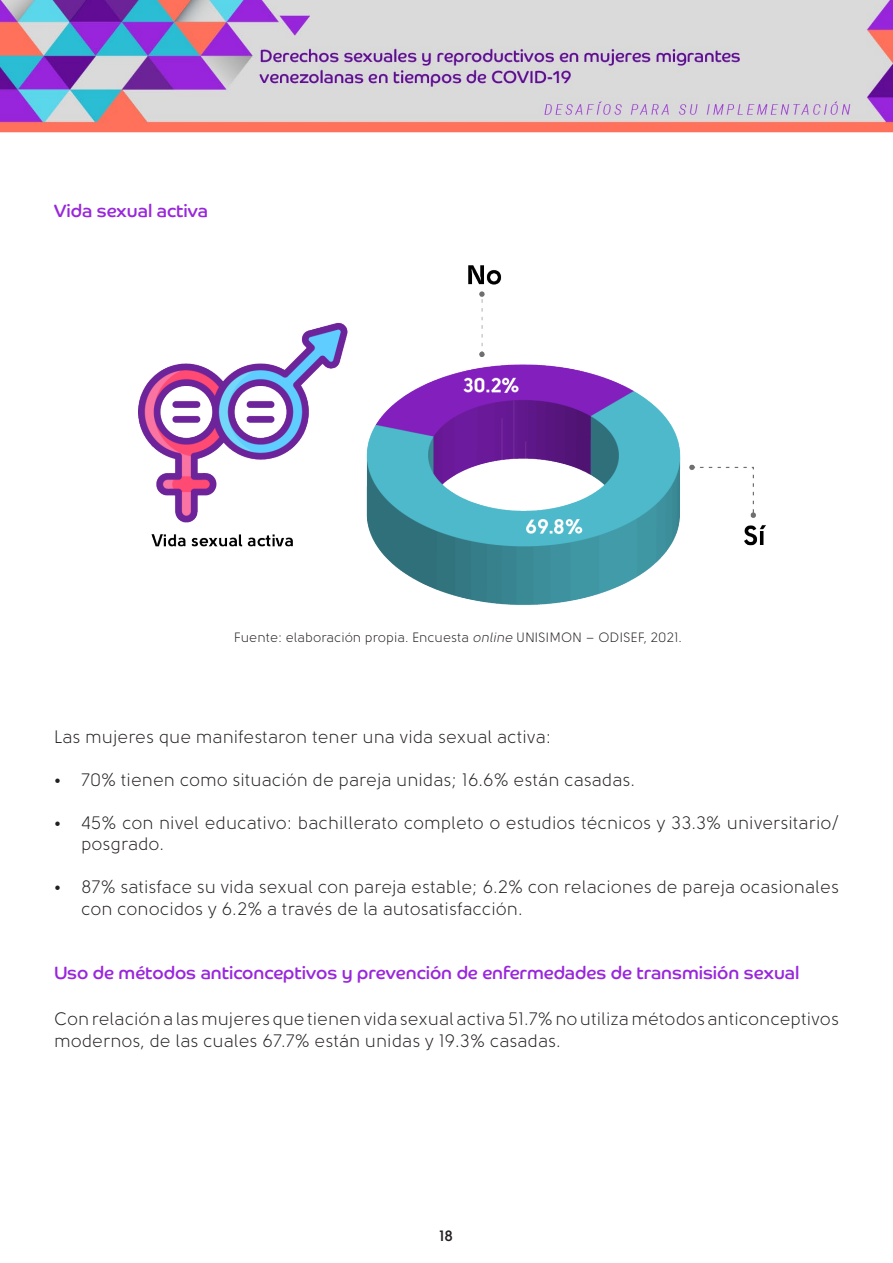
<style>
.page{position:relative;width:893px;height:1263px;background:#fff}
.page>*{position:absolute;margin:0;border:0;box-sizing:border-box;transform-origin:0 0}
.t1{font:18px/21.6px "Solomon Sans Book";color:#231f20}
.t2{font:18px "Co Headline Corp";color:#9926db}
.t3{font:700 15px "Solomon Sans Semi";color:#231f20}
.t4{font:13.5px "Solomon Sans Book";color:#231f20}
.s1{font-family:"Solomon Sans Book Italic"}
</style>
<div class="page">
<img style="left:0;top:0;width:893px;height:133px">
<img style="left:139px;top:265px;width:626px;height:340px">
<p class="t2" style="left:54px;top:200px;width:156px">Vida sexual activa</p>
<p class="t4" style="left:234px;top:630px;width:450px">Fuente: elaboración propia. Encuesta <span class="s1">online</span> UNISIMON – ODISEF, 2021.</p>
<p class="t1" style="left:54px;top:726px;width:499px">Las mujeres que manifestaron tener una vida sexual activa:</p>
<p class="t1" style="left:54px;top:769px;width:583px">• 70% tienen como situación de pareja unidas; 16.6% están casadas.</p>
<p class="t1" style="left:81px;top:812px;width:759px;text-indent:-27px">• 45% con nivel educativo: bachillerato completo o estudios técnicos y 33.3% universitario/ posgrado.</p>
<p class="t1" style="left:81px;top:876px;width:759px;text-indent:-27px">• 87% satisface su vida sexual con pareja estable; 6.2% con relaciones de pareja ocasionales con conocidos y 6.2% a través de la autosatisfacción.</p>
<p class="t2" style="left:54px;top:961px;width:747px">Uso de métodos anticonceptivos y prevención de enfermedades de transmisión sexual</p>
<p class="t1" style="left:54px;top:1008px;width:786px">Con relación a las mujeres que tienen vida sexual activa 51.7% no utiliza métodos anticonceptivos modernos, de las cuales 67.7% están unidas y 19.3% casadas.</p>
<p class="t3" style="left:440px;top:1227px;width:15px">18</p>
</div>
